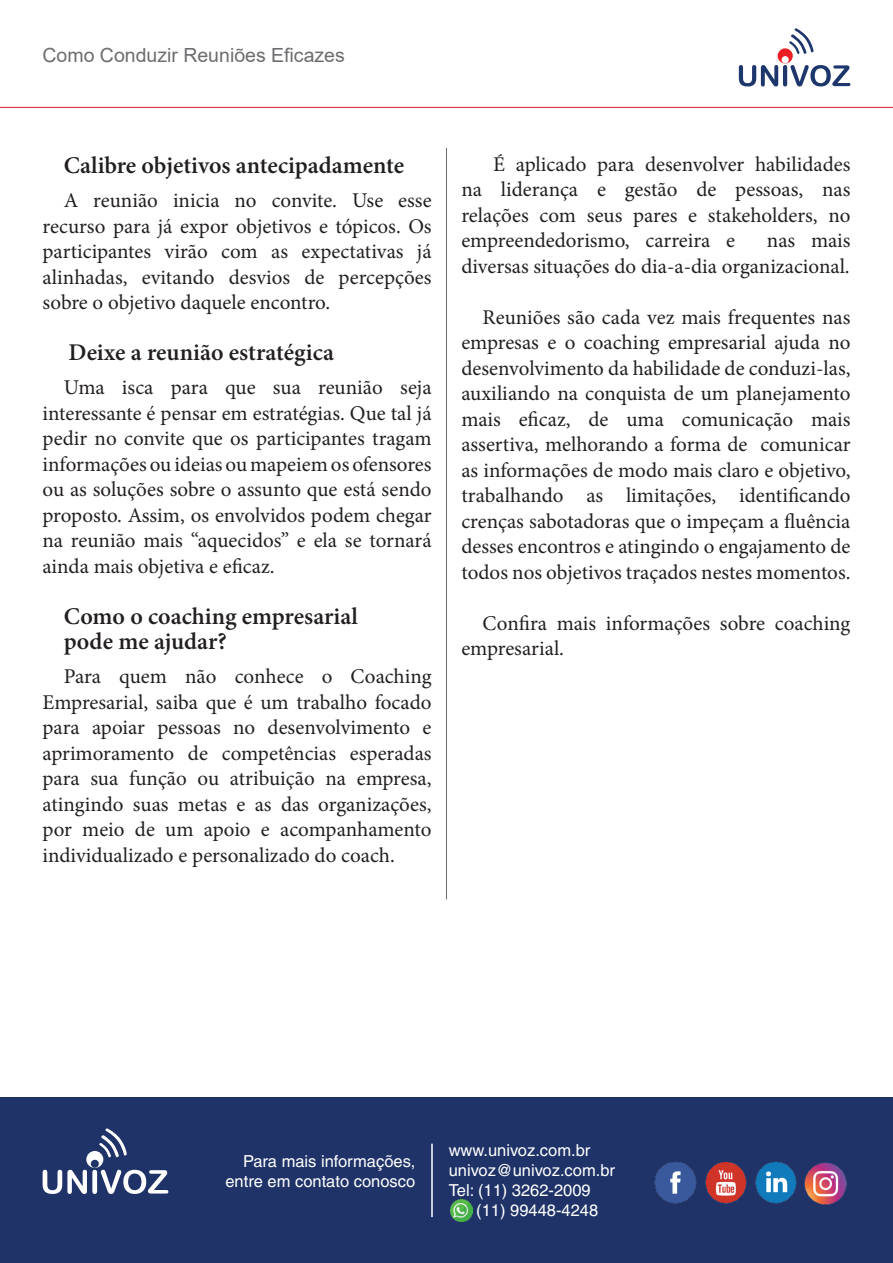
<style>
.page{position:relative;width:893px;height:1263px;background:#fff}
.page>*{position:absolute;margin:0;border:0;box-sizing:border-box;transform-origin:0 0}
.t1{font:600 24px/25.5px "Minion Pro";color:#231f20}
.t2{font:21px/25.5px "Minion Pro";color:#231f20;text-align:justify}
.t3{font:19.5px "Arial";color:#6c6d70}
.t4{font:16.5px/19.8px "Helvetica";color:#fff;text-align:right}
</style>
<div class="page">
<svg style="left:0;top:48px;width:893px;height:60px"></svg>
<div style="left:778px;top:48px;width:15px;height:15px;background:#ee1d23;border-radius:50%"></div>
<div style="left:782px;top:56px;width:7px;height:7px;background:#fff;border-radius:50%"></div>
<svg style="left:739px;top:65px;width:111px;height:21px"></svg>
<svg style="left:788px;top:28px;width:26px;height:27px"></svg>
<hr style="left:446px;top:148px;width:1px;height:751px;background:#6c6d70">
<div style="left:0;top:1097px;width:893px;height:166px;background:#1f3368"></div>
<svg style="left:43px;top:1128px;width:125px;height:66px"></svg>
<img style="left:654px;top:1161px;width:43px;height:43px">
<img style="left:804px;top:1162px;width:43px;height:43px">
<img style="left:755px;top:1161px;width:42px;height:43px">
<img style="left:705px;top:1161px;width:42px;height:43px">
<hr style="left:431px;top:1144px;width:2px;height:73px;background:#fff">
<img style="left:450px;top:1199px;width:22px;height:22px">
<p class="t3" style="left:43px;top:42px;width:304px">Como Conduzir Reuniões Eficazes</p>
<p class="t1" style="left:64px;top:153px;width:342px">Calibre objetivos antecipadamente</p>
<p class="t2" style="left:43px;top:188px;width:391px;text-indent:21px">A reunião inicia no convite. Use esse recurso para já expor objetivos e tópicos. Os participantes virão com as expectativas já alinhadas, evitando desvios de percepções sobre o objetivo daquele encontro.</p>
<p class="t1" style="left:69px;top:340px;width:267px">Deixe a reunião estratégica</p>
<p class="t2" style="left:43px;top:375px;width:391px;text-indent:21px">Uma isca para que sua reunião seja interessante é pensar em estratégias. Que tal já pedir no convite que os participantes tragam informações ou ideias ou mapeiem os ofensores ou as soluções sobre o assunto que está sendo proposto. Assim, os envolvidos podem chegar na reunião mais “aquecidos” e ela se tornará ainda mais objetiva e eficaz.</p>
<p class="t1" style="left:64px;top:603px;width:296px">Como o coaching empresarial pode me ajudar?</p>
<p class="t2" style="left:43px;top:664px;width:391px;text-indent:21px">Para quem não conhece o Coaching Empresarial, saiba que é um trabalho focado para apoiar pessoas no desenvolvimento e aprimoramento de competências esperadas para sua função ou atribuição na empresa, atingindo suas metas e as das organizações, por meio de um apoio e acompanhamento individualizado e personalizado do coach.</p>
<p class="t2" style="left:461px;top:152px;width:391px;text-indent:32px">É aplicado para desenvolver habilidades na liderança e gestão de pessoas, nas relações com seus pares e stakeholders, no empreendedorismo, carreira e</p>
<p class="t2" style="left:461px;top:228px;width:391px;text-align:right">nas mais<br>diversas situações do dia-a-dia organizacional.</p>
<p class="t2" style="left:461px;top:305px;width:391px;text-indent:21px">Reuniões são cada vez mais frequentes nas empresas e o coaching empresarial ajuda no desenvolvimento da habilidade de conduzi-las, auxiliando na conquista de um planejamento mais eficaz, de uma comunicação mais assertiva, melhorando a forma de comunicar as informações de modo mais claro e objetivo, trabalhando as limitações, identificando crenças sabotadoras que o impeçam a fluência desses encontros e atingindo o engajamento de todos nos objetivos traçados nestes momentos.</p>
<p class="t2" style="left:461px;top:610px;width:391px;text-indent:21px">Confira mais informações sobre coaching empresarial.</p>
<p class="t4" style="left:225px;top:1151px;width:191px">Para mais informações, entre em contato conosco</p>
<p class="t4" style="left:449px;top:1141px;width:168px;text-align:left">www.univoz.com.br univoz@univoz.com.br<br>Tel: (11) 3262-2009</p>
<p class="t4" style="left:476px;top:1200px;width:123px">(11) 99448-4248</p>
</div>
